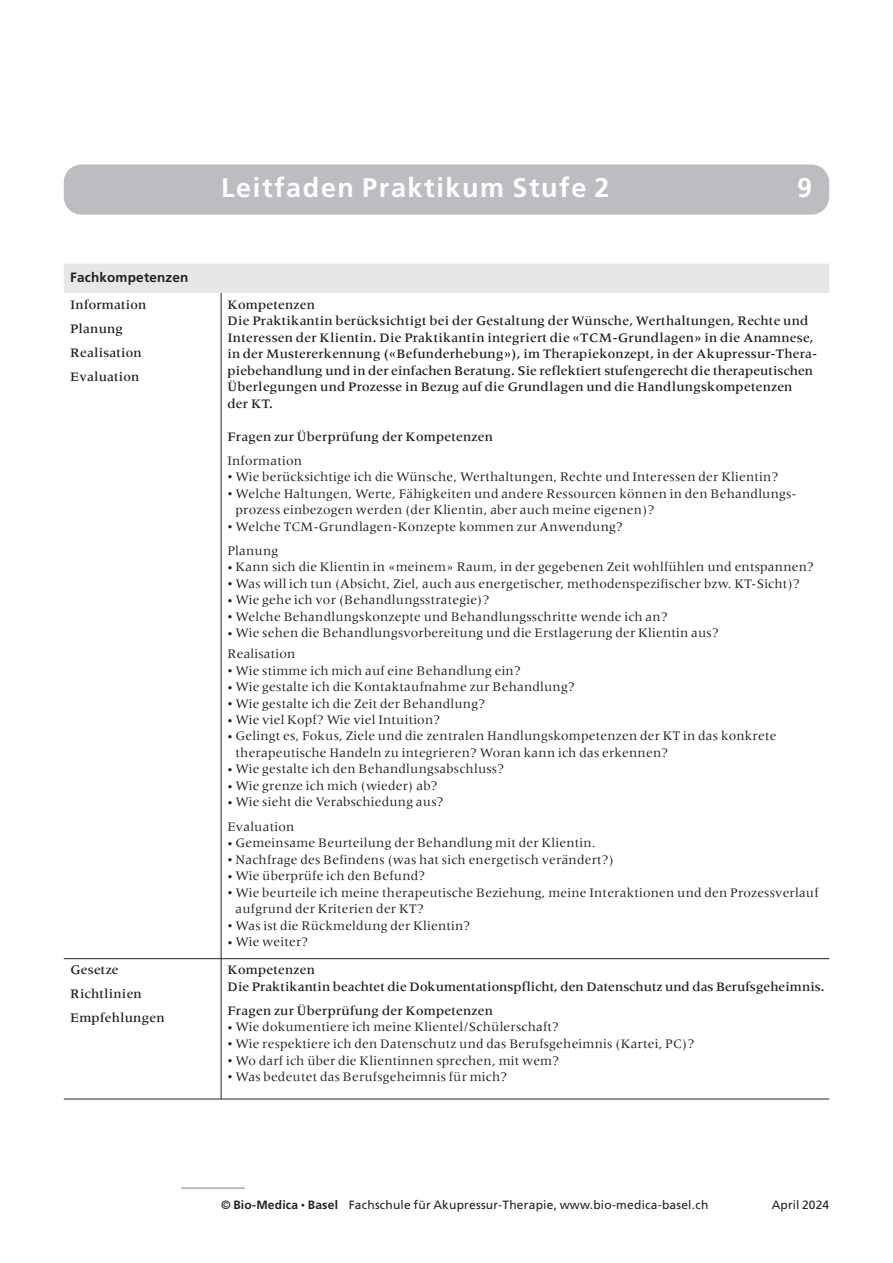
<style>
.page{position:relative;width:893px;height:1263px;background:#fff}
.page>*{position:absolute;margin:0;border:0;box-sizing:border-box;transform-origin:0 0}
.t1{font:700 27px "Frutiger LT Std";letter-spacing:.06em;color:#fff}
.t2{font:13.5px/16.5px "Meridien LT Pro";letter-spacing:.015em;color:#231f20}
.t3{font:500 13.5px/16.5px "Meridien LT Pro";letter-spacing:.015em;color:#231f20}
.t4{font:700 13.5px "Frutiger LT Std";letter-spacing:.015em;color:#231f20}
.t5{font:12px "Frutiger LT Std";letter-spacing:.02em;color:#231f20}
.s1{font-size:10.5px}
.s2{font-weight:700}
.s3{font-family:"Meridien LT Pro";font-size:9px}
</style>
<div class="page">
<hr style="left:181px;top:1187px;width:64px;height:2px;background:#a8a9ad">
<div style="left:64px;top:164px;width:765px;height:51px;background:#bcbdc0;border-radius:18px"></div>
<div style="left:64px;top:264px;width:765px;height:29px;background:#e6e7e9"></div>
<hr style="left:221px;top:293px;width:1px;height:665px;background:#231f20">
<hr style="left:221px;top:959px;width:1px;height:140px;background:#231f20">
<hr style="left:64px;top:958px;width:157px;height:1px;background:#231f20">
<hr style="left:221px;top:958px;width:608px;height:1px;background:#231f20">
<hr style="left:64px;top:1099px;width:157px;height:1px;background:#231f20">
<hr style="left:221px;top:1099px;width:608px;height:1px;background:#231f20">
<h1 class="t1" style="left:221px;top:172px;width:390px">Leitfaden Praktikum Stufe 2</h1>
<h1 class="t1" style="left:797px;top:172px;width:17px">9</h1>
<p class="t4" style="left:70px;top:270px;width:120px">Fachkompetenzen</p>
<p class="t3" style="left:70px;top:292px;width:78px;line-height:24px">Information<br>Planung<br>Realisation<br>Evaluation</p>
<p class="t3" style="left:227px;top:296px;width:591px">Kompetenzen<br>Die Praktikantin berücksichtigt bei der Gestaltung der Wünsche, Werthaltungen, Rechte und Interessen der Klientin. Die Praktikantin integriert die «TCM-Grundlagen» in die Anamnese, in der Mustererkennung («Befunderhebung»), im Therapiekonzept, in der Akupressur-Thera&shy;piebehandlung und in der einfachen Beratung. Sie reflektiert stufengerecht die therapeutischen Überlegungen und Prozesse in Bezug auf die Grundlagen und die Handlungskompetenzen<br>der KT.</p>
<p class="t3" style="left:227px;top:428px;width:267px">Fragen zur Überprüfung der Kompetenzen</p>
<p class="t2" style="left:227px;top:452px;width:76px">Information</p>
<p class="t2" style="left:227px;top:469px;width:552px"><span class="s1">•</span> Wie berücksichtige ich die Wünsche, Werthaltungen, Rechte und Interessen der Klientin?</p>
<p class="t2" style="left:236px;top:485px;width:561px;text-indent:-8px"><span class="s1">•</span> Welche Haltungen, Werte, Fähigkeiten und andere Ressourcen können in den Behandlungs&shy;prozess einbezogen werden (der Klientin, aber auch meine eigenen)?</p>
<p class="t2" style="left:227px;top:514px;width:397px;line-height:24px"><span class="s1">•</span> Welche TCM-Grundlagen-Konzepte kommen zur Anwendung?<br>Planung</p>
<p class="t2" style="left:227px;top:559px;width:588px"><span class="s1">•</span> Kann sich die Klientin in «meinem» Raum, in der gegebenen Zeit wohlfühlen und entspannen?</p>
<p class="t2" style="left:227px;top:575px;width:574px"><span class="s1">•</span> Was will ich tun (Absicht, Ziel, auch aus energetischer, methodenspezifischer bzw. KT-Sicht)?</p>
<p class="t2" style="left:227px;top:592px;width:263px"><span class="s1">•</span> Wie gehe ich vor (Behandlungsstrategie)?</p>
<p class="t2" style="left:227px;top:608px;width:442px"><span class="s1">•</span> Welche Behandlungskonzepte und Behandlungsschritte wende ich an?</p>
<p class="t2" style="left:227px;top:622px;width:493px;line-height:21px"><span class="s1">•</span> Wie sehen die Behandlungsvorbereitung und die Erstlagerung der Klientin aus?<br>Realisation</p>
<p class="t2" style="left:227px;top:662px;width:295px"><span class="s1">•</span> Wie stimme ich mich auf eine Behandlung ein?</p>
<p class="t2" style="left:227px;top:679px;width:349px"><span class="s1">•</span> Wie gestalte ich die Kontaktaufnahme zur Behandlung?</p>
<p class="t2" style="left:227px;top:695px;width:259px"><span class="s1">•</span> Wie gestalte ich die Zeit der Behandlung?</p>
<p class="t2" style="left:227px;top:711px;width:214px"><span class="s1">•</span> Wie viel Kopf? Wie viel Intuition?</p>
<p class="t2" style="left:236px;top:727px;width:542px;text-indent:-8px"><span class="s1">•</span> Gelingt es, Fokus, Ziele und die zentralen Handlungskompetenzen der KT in das konkrete therapeutische Handeln zu integrieren? Woran kann ich das erkennen?</p>
<p class="t2" style="left:227px;top:760px;width:278px"><span class="s1">•</span> Wie gestalte ich den Behandlungsabschluss?</p>
<p class="t2" style="left:227px;top:777px;width:212px"><span class="s1">•</span> Wie grenze ich mich (wieder) ab?</p>
<p class="t2" style="left:227px;top:789px;width:218px;line-height:24.8px"><span class="s1">•</span> Wie sieht die Verabschiedung aus?<br>Evaluation</p>
<p class="t2" style="left:227px;top:835px;width:370px"><span class="s1">•</span> Gemeinsame Beurteilung der Behandlung mit der Klientin.</p>
<p class="t2" style="left:227px;top:851px;width:388px"><span class="s1">•</span> Nachfrage des Befindens (was hat sich energetisch verändert?)</p>
<p class="t2" style="left:227px;top:868px;width:199px"><span class="s1">•</span> Wie überprüfe ich den Befund?</p>
<p class="t2" style="left:236px;top:884px;width:585px;text-indent:-8px"><span class="s1">•</span> Wie beurteile ich meine therapeutische Beziehung, meine Interaktionen und den Prozessverlauf aufgrund der Kriterien der KT?</p>
<p class="t2" style="left:227px;top:917px;width:244px"><span class="s1">•</span> Was ist die Rückmeldung der Klientin?</p>
<p class="t2" style="left:227px;top:934px;width:82px"><span class="s1">•</span> Wie weiter?</p>
<p class="t3" style="left:70px;top:958px;width:96px;line-height:24px">Gesetze<br>Richtlinien<br>Empfehlungen</p>
<p class="t3" style="left:227px;top:961px;width:599px">Kompetenzen<br>Die Praktikantin beachtet die Dokumentationspflicht, den Datenschutz und das Berufsgeheimnis.</p>
<p class="t3" style="left:227px;top:1002px;width:267px">Fragen zur Überprüfung der Kompetenzen</p>
<p class="t2" style="left:227px;top:1019px;width:333px"><span class="s1">•</span> Wie dokumentiere ich meine Klientel/Schülerschaft?</p>
<p class="t2" style="left:227px;top:1035px;width:468px"><span class="s1">•</span> Wie respektiere ich den Datenschutz und das Berufsgeheimnis (Kartei, PC)?</p>
<p class="t2" style="left:227px;top:1052px;width:333px"><span class="s1">•</span> Wo darf ich über die Klientinnen sprechen, mit wem?</p>
<p class="t2" style="left:227px;top:1068px;width:281px"><span class="s1">•</span> Was bedeutet das Berufsgeheimnis für mich?</p>
<p class="t5" style="left:221px;top:1198px;width:489px">© <span class="s2">Bio-Medica</span> <span class="s3">•</span> <span class="s2">Basel</span> Fachschule für Akupressur-Therapie, www.bio-medica-basel.ch</p>
<p class="t5" style="left:772px;top:1198px;width:59px">April 2024</p>
</div>
